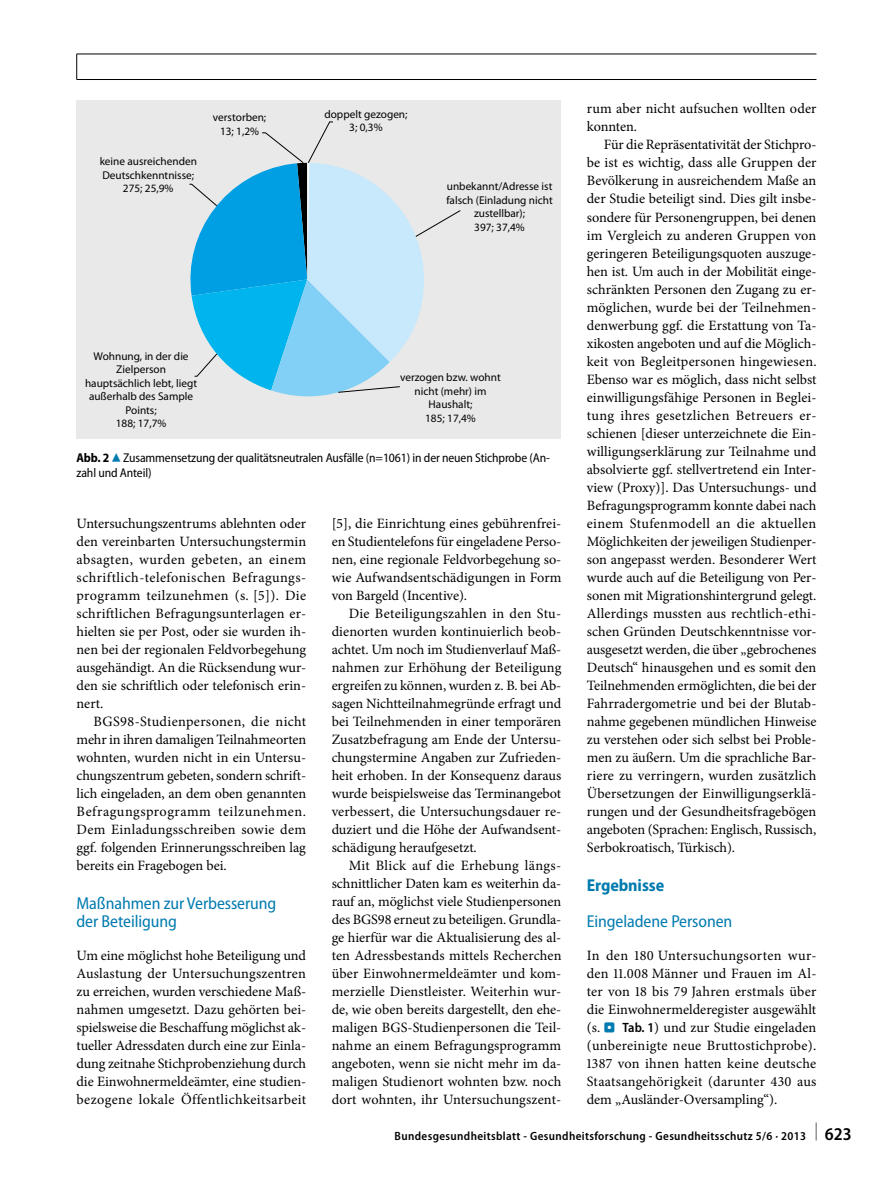
<style>
.page{position:relative;width:893px;height:1187px;background:#fff}
.page>*{position:absolute;margin:0;border:0;box-sizing:border-box;transform-origin:0 0}
._013_u2{font:semi-condensed 17.25px/18px "Myriad Pro";letter-spacing:-.005em;color:#007baf}
._012_u1{font:700 semi-condensed 17.25px "Myriad Pro";letter-spacing:-.005em;color:#007baf}
._010_fliesstext_mit{font:14.25px/18px "Minion Pro";letter-spacing:-.005em;color:#000;text-align:justify}
._010_fliesstext_ohne{font:14.25px/18px "Minion Pro";color:#000;text-align:justify}
._024_abb_legende{font:semi-condensed 12.75px/15px "Myriad Pro";letter-spacing:-.01em;color:#000}
.t1{font:600 semi-condensed 12px "Myriad Pro";letter-spacing:.03em;color:#000}
.t2{font:11.25px/13.5px "Myriad Pro";color:#000;text-align:center}
.s1{font-weight:700}
.s2{font-family:"S Buttons";font-stretch:normal;font-size:14.25px;color:#007baf}
.s3{font-family:"S Buttons";font-size:13.5px;color:#007baf}
.s4{font-family:"Myriad Pro";font-weight:600;font-stretch:semi-condensed;font-size:13.5px}
.s5{font-size:18px}
</style>
<div class="page">
<div style="left:77px;top:100px;width:484px;height:338px;background:#e9e9e9"></div>
<svg style="left:189px;top:121px;width:272px;height:272px"></svg>
<hr style="left:77px;top:79px;width:739px;height:1px;background:#000">
<svg style="left:76px;top:54px;width:1px;height:25px"></svg>
<hr style="left:77px;top:54px;width:739px;height:1px;background:#000">
<p class="t2" style="left:100px;top:154px;width:99px">keine ausreichenden<br>Deutschkenntnisse;<br>275; 25,9%</p>
<p class="t2" style="left:213px;top:111px;width:55px">verstorben;<br>13; 1,2%</p>
<p class="t2" style="left:85px;top:349px;width:114px">Wohnung, in der die<br>Zielperson hauptsächlich lebt, liegt außerhalb des Sample<br>Points;<br>188; 17,7%</p>
<p class="t2" style="left:324px;top:107px;width:85px">doppelt gezogen;<br>3; 0,3%</p>
<p class="t2" style="left:446px;top:180px;width:108px">unbekannt/Adresse ist falsch (Einladung nicht zustellbar);<br>397; 37,4%</p>
<p class="t2" style="left:400px;top:370px;width:102px">verzogen bzw. wohnt nicht (mehr) im<br>Haushalt;<br>185; 17,4%</p>
<p class="_024_abb_legende" style="left:77px;top:450px;width:475px"><span class="s1">Abb. 2</span><span class="s2">8</span>Zusammensetzung der qualitätsneutralen Ausfälle (n=1061) in der neuen Stichprobe (An&shy;zahl und Anteil)</p>
<p class="_010_fliesstext_mit" style="left:77px;top:514px;width:231px">Untersuchungszentrums ablehnten oder den vereinbarten Untersuchungstermin absagten, wurden gebeten, an einem schriftlich-telefonischen Befragungs&shy;programm teilzunehmen (s. [5]). Die schriftlichen Befragungsunterlagen er&shy;hielten sie per Post, oder sie wurden ih&shy;nen bei der regionalen Feldvorbegehung ausgehändigt. An die Rücksendung wur&shy;den sie schriftlich oder telefonisch erin&shy;nert.</p>
<p class="_010_fliesstext_mit" style="left:77px;top:712px;width:231px;text-indent:17px">BGS98-Studienpersonen, die nicht mehr in ihren damaligen Teilnahmeorten wohnten, wurden nicht in ein Untersu&shy;chungszentrum gebeten, sondern schrift&shy;lich eingeladen, an dem oben genannten Befragungsprogramm teilzunehmen.<br>Dem Einladungsschreiben sowie dem ggf. folgenden Erinnerungsschreiben lag bereits ein Fragebogen bei.</p>
<p class="_013_u2" style="left:77px;top:894px;width:201px">Maßnahmen zur Verbesserung der Beteiligung</p>
<p class="_010_fliesstext_ohne" style="left:77px;top:946px;width:231px">Um eine möglichst hohe Beteiligung und Auslastung der Untersuchungszentren zu erreichen, wurden verschiedene Maß&shy;nahmen umgesetzt. Dazu gehörten bei&shy;spielsweise die Beschaffung möglichst ak&shy;tueller Adressdaten durch eine zur Einla&shy;dung zeitnahe Stichprobenziehung durch die Einwohnermeldeämter, eine studien&shy;bezogene lokale Öffentlichkeitsarbeit</p>
<p class="_010_fliesstext_ohne" style="left:332px;top:514px;width:231px">[5], die Einrichtung eines gebührenfrei&shy;en Studientelefons für eingeladene Perso&shy;nen, eine regionale Feldvorbegehung so&shy;wie Aufwandsentschädigungen in Form von Bargeld (Incentive).</p>
<p class="_010_fliesstext_mit" style="left:332px;top:604px;width:231px;text-indent:17px">Die Beteiligungszahlen in den Stu&shy;dienorten wurden kontinuierlich beob&shy;achtet. Um noch im Studienverlauf Maß&shy;nahmen zur Erhöhung der Beteiligung ergreifen zu können, wurden z. B. bei Ab&shy;sagen Nichtteilnahmegründe erfragt und bei Teilnehmenden in einer temporären Zusatzbefragung am Ende der Untersu&shy;chungstermine Angaben zur Zufrieden&shy;heit erhoben. In der Konsequenz daraus wurde beispielsweise das Terminangebot verbessert, die Untersuchungsdauer re&shy;duziert und die Höhe der Aufwandsent&shy;schädigung heraufgesetzt.</p>
<p class="_010_fliesstext_mit" style="left:332px;top:856px;width:231px;text-indent:17px">Mit Blick auf die Erhebung längs&shy;schnittlicher Daten kam es weiterhin da&shy;rauf an, möglichst viele Studienpersonen des BGS98 erneut zu beteiligen. Grundla&shy;ge hierfür war die Aktualisierung des al&shy;ten Adressbestands mittels Recherchen über Einwohnermeldeämter und kom&shy;merzielle Dienstleister. Weiterhin wur&shy;de, wie oben bereits dargestellt, den ehe&shy;maligen BGS-Studienpersonen die Teil&shy;nahme an einem Befragungsprogramm angeboten, wenn sie nicht mehr im da&shy;maligen Studienort wohnten bzw. noch dort wohnten, ihr Untersuchungszent-</p>
<p class="_010_fliesstext_mit" style="left:587px;top:100px;width:231px">rum aber nicht aufsuchen wollten oder konnten.</p>
<p class="_010_fliesstext_mit" style="left:587px;top:136px;width:231px;text-indent:17px">Für die Repräsentativität der Stichpro&shy;be ist es wichtig, dass alle Gruppen der Bevölkerung in ausreichendem Maße an der Studie beteiligt sind. Dies gilt insbe&shy;sondere für Personengruppen, bei denen im Vergleich zu anderen Gruppen von geringeren Beteiligungsquoten auszuge&shy;hen ist. Um auch in der Mobilität einge&shy;schränkten Personen den Zugang zu er&shy;möglichen, wurde bei der Teilnehmen&shy;denwerbung ggf. die Erstattung von Ta&shy;xikosten angeboten und auf die Möglich&shy;keit von Begleitpersonen hingewiesen.<br>Ebenso war es möglich, dass nicht selbst einwilligungsfähige Personen in Beglei&shy;tung ihres gesetzlichen Betreuers er&shy;schienen [dieser unterzeichnete die Ein&shy;willigungserklärung zur Teilnahme und absolvierte ggf. stellvertretend ein Inter&shy;view (Proxy)]. Das Untersuchungs- und Befragungsprogramm konnte dabei nach einem Stufenmodell an die aktuellen Möglichkeiten der jeweiligen Studienper&shy;son angepasst werden. Besonderer Wert wurde auch auf die Beteiligung von Per&shy;sonen mit Migrationshintergrund gelegt.<br>Allerdings mussten aus rechtlich-ethi&shy;schen Gründen Deutschkenntnisse vor&shy;ausgesetzt werden, die über „gebrochenes Deutsch“ hinausgehen und es somit den Teilnehmenden ermöglichten, die bei der Fahrradergometrie und bei der Blutab&shy;nahme gegebenen mündlichen Hinweise zu verstehen oder sich selbst bei Proble&shy;men zu äußern. Um die sprachliche Bar&shy;riere zu verringern, wurden zusätzlich Übersetzungen der Einwilligungserklä&shy;rungen und der Gesundheitsfragebögen angeboten (Sprachen: Englisch, Russisch, Serbokroatisch, Türkisch).</p>
<p class="_012_u1" style="left:587px;top:875px;width:79px">Ergebnisse</p>
<p class="_013_u2" style="left:587px;top:912px;width:147px">Eingeladene Personen</p>
<p class="_010_fliesstext_ohne" style="left:587px;top:946px;width:231px">In den 180 Untersuchungsorten wur&shy;den 11.008 Männer und Frauen im Al&shy;ter von 18 bis 79 Jahren erstmals über die Einwohnermelderegister ausgewählt (s. <span class="s3">.</span> <span class="s4">Tab. 1</span>) und zur Studie eingeladen (unbereinigte neue Bruttostichprobe).<br>1387 von ihnen hatten keine deutsche Staatsangehörigkeit (darunter 430 aus dem „Ausländer-Oversampling“).</p>
<p class="t1" style="left:395px;top:1129px;width:459px">Bundesgesundheitsblatt - Gesundheitsforschung - Gesundheitsschutz 5/6 · 2013 <sup>|</sup> <span class="s5">623</span></p>
</div>
